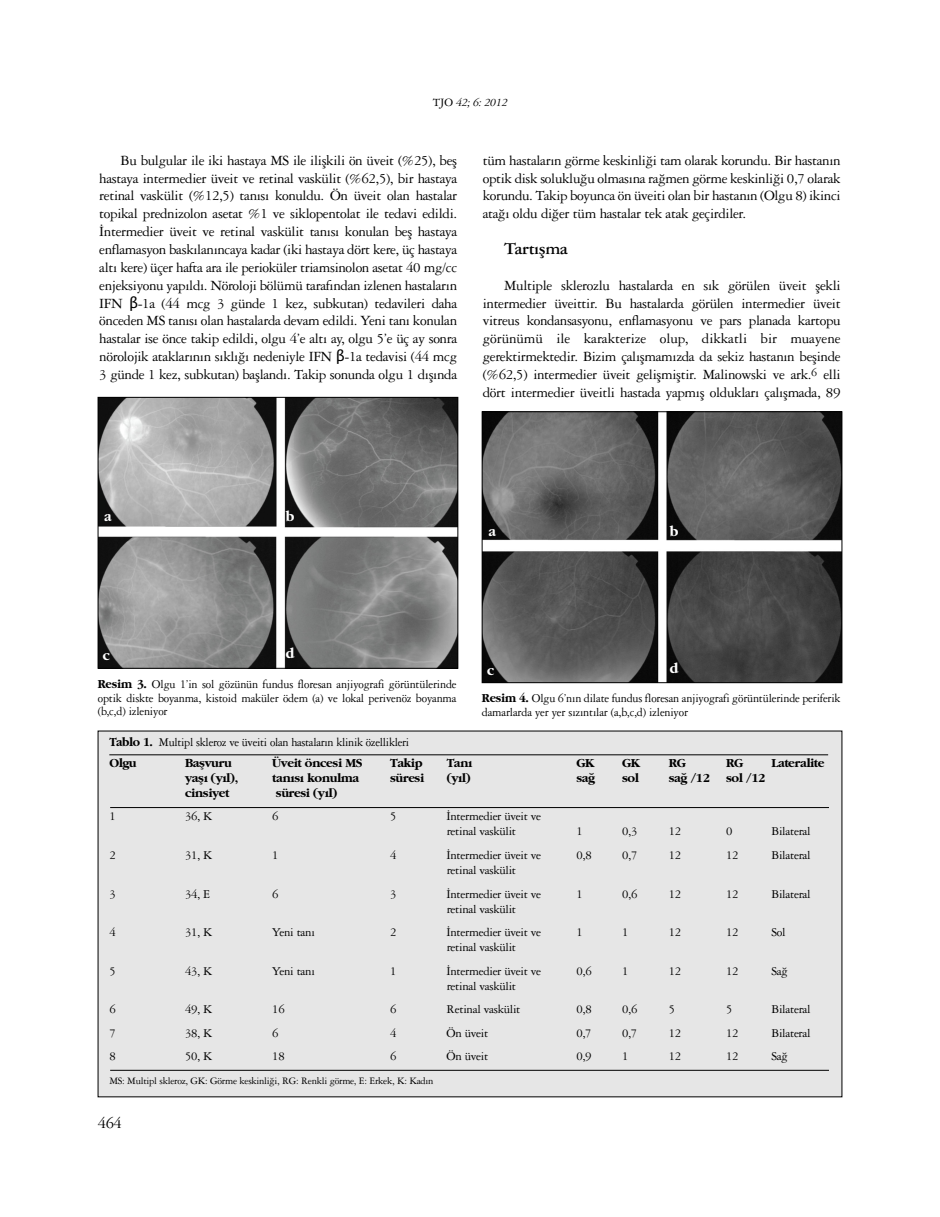
<style>
.page{position:relative;width:940px;height:1217px;background:#fff}
.page>*{position:absolute;margin:0;border:0;box-sizing:border-box;transform-origin:0 0}
.t1{font:18px "Garamond Three Bold Tr";letter-spacing:-.025em;color:#000}
.t2{font:16.5px "Garamond Three Tr";color:#000}
.t3{font:15px/17.9px "Garamond Three Tr";letter-spacing:-.025em;color:#000;text-align:justify}
.t4{font:15px "Garamond Bold Tr";color:#fff;scale:.95 1}
.t5{font:12.75px/15px "Garamond Three Tr";letter-spacing:-.025em;color:#000}
.t6{font:12.75px/13.5px "Garamond Three Tr";letter-spacing:-.025em;color:#000;text-align:justify;scale:.95 1}
.t7{font:12.75px "Garamond Bold Tr";letter-spacing:-.03em;color:#000}
.t8{font:italic 12px "Garamond Three Tr";color:#000}
.t9{font:10.5px "Garamond Three Tr";letter-spacing:-.025em;color:#000}
.s1{font-style:normal}
.s2{font-family:"Lucida Grande"}
.s3{font-family:"Garamond Bold Tr"}
</style>
<div class="page">
<div style="left:98px;top:730px;width:744px;height:366px;background:#e6e6e6"></div>
<hr style="left:109px;top:754px;width:719px;height:1px;background:#000">
<hr style="left:110px;top:807px;width:719px;height:1px;background:#000">
<hr style="left:110px;top:1069px;width:719px;height:1px;background:#000">
<img style="left:100px;top:399px;width:356px;height:267px">
<div style="left:98px;top:397px;width:360px;height:271px;border:1px solid #000"></div>
<img style="left:484px;top:413px;width:356px;height:267px">
<div style="left:482px;top:411px;width:360px;height:271px;border:1px solid #000"></div>
<p class="t8" style="left:433px;top:98px;width:78px"><span class="s1">TJ O</span> 42;6:2012</p>
<p class="t3" style="left:99px;top:152px;width:359px;text-indent:21px">Bu bulgular ile iki hastaya MS ile ilişkili ön üveit (%25), beş hastaya intermedier üveit ve retinal vaskülit (%62,5), bir hastaya retinal vaskülit (%12,5) tanısı konuldu. Ön üveit olan hastalar topikal prednizolon asetat %1 ve siklopentolat ile tedavi edildi.<br>İntermedier üveit ve retinal vaskülit tanısı konulan beş hastaya enflamasyon baskılanıncaya kadar (iki hastaya dört kere, üç hastaya altı kere) üçer hafta ara ile perioküler triamsinolon asetat 40 mg/cc enjeksiyonu yapıldı. Nöroloji bölümü tarafından izlenen hastaların IFN <span class="s2">β</span>-1a (44 mcg 3 günde 1 kez, subkutan) tedavileri daha önceden MS tanısı olan hastalarda devam edildi. Yeni tanı konulan hastalar ise önce takip edildi, olgu 4’e altı ay, olgu 5’e üç ay sonra nörolojik ataklarının sıklığı nedeniyle IFN <span class="s2">β</span>-1a tedavisi (44 mcg 3 günde 1 kez, subkutan) başlandı. Takip sonunda olgu 1 dışında</p>
<p class="t3" style="left:483px;top:152px;width:359px">tüm hastaların görme keskinliği tam olarak korundu. Bir hastanın optik disk solukluğu olmasına rağmen görme keskinliği 0,7 olarak korundu. Takip boyunca ön üveiti olan bir hastanın (Olgu 8) ikinci atağı oldu diğer tüm hastalar tek atak geçirdiler.</p>
<p class="t1" style="left:504px;top:242px;width:65px">Tartışma</p>
<p class="t3" style="left:483px;top:277px;width:359px;text-indent:21px">Multiple sklerozlu hastalarda en sık görülen üveit şekli intermedier üveittir. Bu hastalarda görülen intermedier üveit vitreus kondansasyonu, enflamasyonu ve pars planada kartopu görünümü ile karakterize olup, dikkatli bir muayene gerektirmektedir. Bizim çalışmamızda da sekiz hastanın beşinde (%62,5) intermedier üveit gelişmiştir. Malinowski ve ark.<sup>6</sup> elli dört intermedier üveitli hastada yapmış oldukları çalışmada, 89</p>
<p class="t4" style="left:104px;top:510px;width:9px">a</p>
<p class="t4" style="left:286px;top:510px;width:10px">b</p>
<p class="t4" style="left:488px;top:525px;width:9px">a</p>
<p class="t4" style="left:670px;top:525px;width:10px">b</p>
<p class="t4" style="left:103px;top:649px;width:9px">c</p>
<p class="t4" style="left:286px;top:647px;width:10px">d</p>
<p class="t6" style="left:98px;top:678px;width:379px"><span class="s3">Resim 3.</span> Olgu 1’in sol gözünün fundus floresan anjiyografi görüntülerinde optik diskte boyanma, kistoid maküler ödem (a) ve lokal perivenöz boyanma (b,c,d) izleniyor</p>
<p class="t4" style="left:487px;top:664px;width:9px">c</p>
<p class="t4" style="left:670px;top:662px;width:10px">d</p>
<p class="t6" style="left:482px;top:692px;width:379px"><span class="s3">Resim 4.</span> Olgu 6’nın dilate fundus floresan anjiyografi görüntülerinde periferik damarlarda yer yer sızıntılar (a,b,c,d) izleniyor</p>
<p class="t6" style="left:109px;top:736px;width:317px"><span class="s3">Tab lo 1.</span> Multipl skleroz ve üveiti olan hastaların klinik özellikleri</p>
<p class="t7" style="left:109px;top:757px;width:29px">Olgu</p>
<p class="t7" style="left:185px;top:757px;width:48px">Başvuru</p>
<p class="t7" style="left:272px;top:757px;width:92px">Üveit öncesi MS</p>
<p class="t7" style="left:390px;top:757px;width:34px">Takip</p>
<p class="t7" style="left:447px;top:757px;width:27px">Tanı</p>
<p class="t7" style="left:576px;top:757px;width:20px">GK</p>
<p class="t7" style="left:622px;top:757px;width:20px">GK</p>
<p class="t7" style="left:669px;top:757px;width:19px">RG</p>
<p class="t7" style="left:726px;top:757px;width:19px">RG</p>
<p class="t7" style="left:771px;top:757px;width:54px">Lateralite</p>
<p class="t7" style="left:185px;top:772px;width:55px">yaşı (yıl),</p>
<p class="t7" style="left:272px;top:772px;width:88px">tanısı konulma</p>
<p class="t7" style="left:390px;top:772px;width:36px">süresi</p>
<p class="t7" style="left:447px;top:772px;width:26px">(yıl)</p>
<p class="t7" style="left:576px;top:772px;width:20px">sağ</p>
<p class="t7" style="left:622px;top:772px;width:18px">sol</p>
<p class="t7" style="left:669px;top:772px;width:43px">sağ /12</p>
<p class="t7" style="left:726px;top:772px;width:41px">sol /12</p>
<p class="t7" style="left:185px;top:787px;width:46px">cinsiyet</p>
<p class="t7" style="left:276px;top:787px;width:63px">süresi (yıl)</p>
<p class="t5" style="left:109px;top:810px;width:8px">1</p>
<p class="t5" style="left:185px;top:810px;width:29px">36, K</p>
<p class="t5" style="left:272px;top:810px;width:8px">6</p>
<p class="t5" style="left:390px;top:810px;width:8px">5</p>
<p class="t5" style="left:447px;top:810px;width:96px">İntermedier üveit ve retinal vaskülit</p>
<p class="t5" style="left:576px;top:825px;width:8px">1</p>
<p class="t5" style="left:622px;top:825px;width:17px">0,3</p>
<p class="t5" style="left:669px;top:825px;width:14px">12</p>
<p class="t5" style="left:726px;top:825px;width:8px">0</p>
<p class="t5" style="left:771px;top:825px;width:41px">Bilateral</p>
<p class="t5" style="left:109px;top:848px;width:8px">2</p>
<p class="t5" style="left:185px;top:848px;width:29px">31, K</p>
<p class="t5" style="left:272px;top:848px;width:8px">1</p>
<p class="t5" style="left:390px;top:848px;width:8px">4</p>
<p class="t5" style="left:447px;top:848px;width:96px">İntermedier üveit ve</p>
<p class="t5" style="left:576px;top:848px;width:17px">0,8</p>
<p class="t5" style="left:622px;top:848px;width:17px">0,7</p>
<p class="t5" style="left:669px;top:848px;width:14px">12</p>
<p class="t5" style="left:726px;top:848px;width:14px">12</p>
<p class="t5" style="left:771px;top:848px;width:41px">Bilateral</p>
<p class="t5" style="left:447px;top:863px;width:71px">retinal vaskülit</p>
<p class="t5" style="left:109px;top:887px;width:8px">3</p>
<p class="t5" style="left:185px;top:887px;width:27px">34, E</p>
<p class="t5" style="left:272px;top:887px;width:8px">6</p>
<p class="t5" style="left:390px;top:887px;width:8px">3</p>
<p class="t5" style="left:447px;top:887px;width:96px">İntermedier üveit ve</p>
<p class="t5" style="left:576px;top:887px;width:8px">1</p>
<p class="t5" style="left:622px;top:887px;width:17px">0,6</p>
<p class="t5" style="left:669px;top:887px;width:14px">12</p>
<p class="t5" style="left:726px;top:887px;width:14px">12</p>
<p class="t5" style="left:771px;top:887px;width:41px">Bilateral</p>
<p class="t5" style="left:447px;top:902px;width:71px">retinal vaskülit</p>
<p class="t5" style="left:109px;top:925px;width:8px">4</p>
<p class="t5" style="left:185px;top:925px;width:29px">31, K</p>
<p class="t5" style="left:272px;top:925px;width:44px">Yeni tanı</p>
<p class="t5" style="left:390px;top:925px;width:8px">2</p>
<p class="t5" style="left:447px;top:925px;width:96px">İntermedier üveit ve</p>
<p class="t5" style="left:576px;top:925px;width:8px">1</p>
<p class="t5" style="left:622px;top:925px;width:8px">1</p>
<p class="t5" style="left:669px;top:925px;width:14px">12</p>
<p class="t5" style="left:726px;top:925px;width:14px">12</p>
<p class="t5" style="left:771px;top:925px;width:16px">Sol</p>
<p class="t5" style="left:447px;top:940px;width:71px">retinal vaskülit</p>
<p class="t5" style="left:109px;top:964px;width:8px">5</p>
<p class="t5" style="left:185px;top:964px;width:29px">43, K</p>
<p class="t5" style="left:272px;top:964px;width:44px">Yeni tanı</p>
<p class="t5" style="left:390px;top:964px;width:8px">1</p>
<p class="t5" style="left:447px;top:964px;width:96px">İntermedier üveit ve</p>
<p class="t5" style="left:576px;top:964px;width:17px">0,6</p>
<p class="t5" style="left:622px;top:964px;width:8px">1</p>
<p class="t5" style="left:669px;top:964px;width:14px">12</p>
<p class="t5" style="left:726px;top:964px;width:14px">12</p>
<p class="t5" style="left:771px;top:964px;width:18px">Sağ</p>
<p class="t5" style="left:447px;top:979px;width:71px">retinal vaskülit</p>
<p class="t5" style="left:109px;top:1002px;width:8px">6</p>
<p class="t5" style="left:185px;top:1002px;width:29px">49, K</p>
<p class="t5" style="left:272px;top:1002px;width:14px">16</p>
<p class="t5" style="left:390px;top:1002px;width:8px">6</p>
<p class="t5" style="left:447px;top:1002px;width:75px">Retinal vaskülit</p>
<p class="t5" style="left:576px;top:1002px;width:17px">0,8</p>
<p class="t5" style="left:622px;top:1002px;width:17px">0,6</p>
<p class="t5" style="left:669px;top:1002px;width:8px">5</p>
<p class="t5" style="left:726px;top:1002px;width:8px">5</p>
<p class="t5" style="left:771px;top:1002px;width:41px">Bilateral</p>
<p class="t5" style="left:109px;top:1026px;width:8px">7</p>
<p class="t5" style="left:185px;top:1026px;width:29px">38, K</p>
<p class="t5" style="left:272px;top:1026px;width:8px">6</p>
<p class="t5" style="left:390px;top:1026px;width:8px">4</p>
<p class="t5" style="left:447px;top:1026px;width:43px">Ön üveit</p>
<p class="t5" style="left:576px;top:1026px;width:17px">0,7</p>
<p class="t5" style="left:622px;top:1026px;width:17px">0,7</p>
<p class="t5" style="left:669px;top:1026px;width:14px">12</p>
<p class="t5" style="left:726px;top:1026px;width:14px">12</p>
<p class="t5" style="left:771px;top:1026px;width:41px">Bilateral</p>
<p class="t5" style="left:109px;top:1049px;width:8px">8</p>
<p class="t5" style="left:185px;top:1049px;width:29px">50, K</p>
<p class="t5" style="left:272px;top:1049px;width:14px">18</p>
<p class="t5" style="left:390px;top:1049px;width:8px">6</p>
<p class="t5" style="left:447px;top:1049px;width:43px">Ön üveit</p>
<p class="t5" style="left:576px;top:1049px;width:17px">0,9</p>
<p class="t5" style="left:622px;top:1049px;width:8px">1</p>
<p class="t5" style="left:669px;top:1049px;width:14px">12</p>
<p class="t5" style="left:726px;top:1049px;width:14px">12</p>
<p class="t5" style="left:771px;top:1049px;width:18px">Sağ</p>
<p class="t9" style="left:109px;top:1076px;width:325px">MS: Multipl skleroz, GK: Görme keskinliği, RG: Renkli görme, E: Erkek, K: Kadın</p>
<p class="t2" style="left:98px;top:1116px;width:25px">464</p>
</div>
